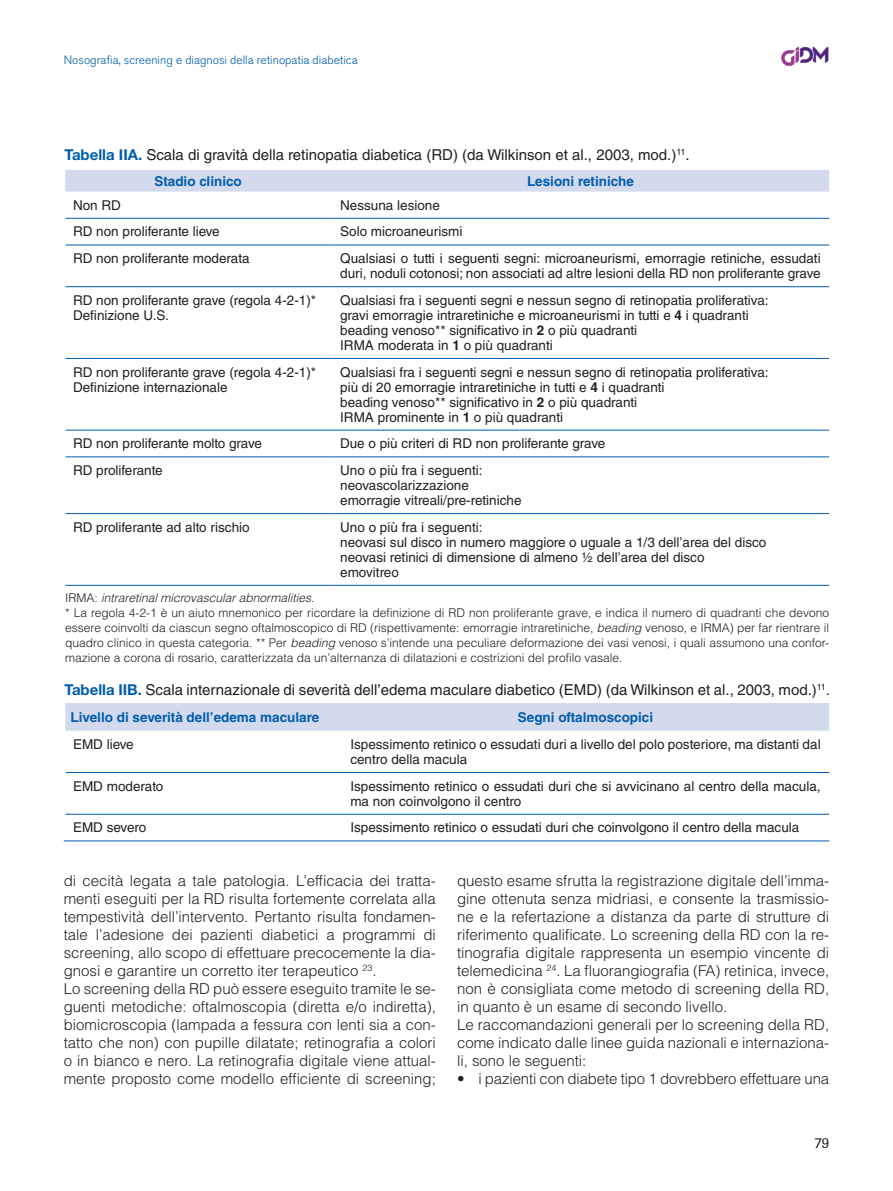
<style>
.page{position:relative;width:893px;height:1191px;background:#fff}
.page>*{position:absolute;margin:0;border:0;box-sizing:border-box;transform-origin:0 0}
.t1{font:300 15px/18px "Helvetica LT Std";color:#231f20}
.t2{font:15px "Helvetica LT Std";color:#231f20}
.t3{font:15px "Imago";color:#231f20}
.t4{font:13.5px/15px "Helvetica LT Std";color:#231f20}
.t5{font:700 13.5px "Helvetica LT Std";color:#015dab}
.t6{font:300 12px/15px "Helvetica LT Std";color:#231f20}
.t7{font:300 12px "Akzidenz Grotesk BQ";color:#015dab}
.s1{font-family:"Helvetica Neue LT Std";font-weight:700;color:#015dab}
.s2{font-weight:700}
.s3{font-style:italic}
</style>
<div class="page">
<img style="left:781px;top:46px;width:48px;height:20px">
<hr style="left:65px;top:245px;width:267px;height:1px;background:#015dab">
<hr style="left:332px;top:245px;width:497px;height:1px;background:#015dab">
<hr style="left:65px;top:286px;width:267px;height:1px;background:#015dab">
<hr style="left:332px;top:286px;width:497px;height:1px;background:#015dab">
<hr style="left:65px;top:358px;width:267px;height:1px;background:#015dab">
<hr style="left:332px;top:358px;width:497px;height:1px;background:#015dab">
<hr style="left:65px;top:430px;width:267px;height:1px;background:#015dab">
<hr style="left:332px;top:430px;width:497px;height:1px;background:#015dab">
<hr style="left:65px;top:456px;width:267px;height:1px;background:#015dab">
<hr style="left:332px;top:456px;width:497px;height:1px;background:#015dab">
<hr style="left:65px;top:513px;width:267px;height:1px;background:#015dab">
<hr style="left:332px;top:513px;width:497px;height:1px;background:#015dab">
<svg style="left:65px;top:170px;width:764px;height:75px"></svg>
<hr style="left:65px;top:585px;width:267px;height:1px;background:#015dab">
<hr style="left:332px;top:585px;width:497px;height:1px;background:#015dab">
<hr style="left:65px;top:772px;width:277px;height:1px;background:#015dab">
<hr style="left:342px;top:772px;width:487px;height:1px;background:#015dab">
<hr style="left:65px;top:814px;width:277px;height:1px;background:#015dab">
<hr style="left:342px;top:814px;width:487px;height:1px;background:#015dab">
<div style="left:65px;top:703px;width:764px;height:28px;background:#d3daee"></div>
<hr style="left:64px;top:840px;width:278px;height:1px;background:#015dab">
<hr style="left:342px;top:840px;width:487px;height:1px;background:#015dab">
<p class="t7" style="left:64px;top:53px;width:295px">Nosografia, screening e diagnosi della retinopatia diabetica</p>
<p class="t2" style="left:65px;top:146px;width:626px"><span class="s1">Tabella IIA.</span> Scala di gravità della retinopatia diabetica (RD) (da Wilkinson et al., 2003, mod.)<sup>11</sup>.</p>
<p class="t5" style="left:154px;top:173px;width:89px">Stadio clinico</p>
<p class="t5" style="left:527px;top:173px;width:108px">Lesioni retiniche</p>
<p class="t4" style="left:73px;top:197px;width:50px">Non RD</p>
<p class="t4" style="left:340px;top:197px;width:101px">Nessuna lesione</p>
<p class="t4" style="left:73px;top:224px;width:148px">RD non proliferante lieve</p>
<p class="t4" style="left:340px;top:224px;width:124px">Solo microaneurismi</p>
<p class="t4" style="left:73px;top:251px;width:178px">RD non proliferante moderata</p>
<p class="t4" style="left:340px;top:251px;width:482px">Qualsiasi o tutti i seguenti segni: microaneurismi, emorragie retiniche, essudati duri, noduli cotonosi; non associati ad altre lesioni della RD non proliferante grave</p>
<p class="t4" style="left:73px;top:293px;width:245px">RD non proliferante grave (regola 4-2-1)*<br>Definizione U.S.</p>
<p class="t4" style="left:340px;top:293px;width:430px">Qualsiasi fra i seguenti segni e nessun segno di retinopatia proliferativa: gravi emorragie intraretiniche e microaneurismi in tutti e <span class="s2">4</span> i quadranti beading venoso** significativo in <span class="s2">2</span> o più quadranti<br>IRMA moderata in <span class="s2">1</span> o più quadranti</p>
<p class="t4" style="left:73px;top:364px;width:245px">RD non proliferante grave (regola 4-2-1)*<br>Definizione internazionale</p>
<p class="t4" style="left:340px;top:364px;width:430px">Qualsiasi fra i seguenti segni e nessun segno di retinopatia proliferativa: più di 20 emorragie intraretiniche in tutti e <span class="s2">4</span> i quadranti<br>beading venoso** significativo in <span class="s2">2</span> o più quadranti<br>IRMA prominente in <span class="s2">1</span> o più quadranti</p>
<p class="t4" style="left:73px;top:436px;width:191px">RD non proliferante molto grave</p>
<p class="t4" style="left:340px;top:436px;width:267px">Due o più criteri di RD non proliferante grave</p>
<p class="t4" style="left:73px;top:463px;width:91px">RD proliferante</p>
<p class="t4" style="left:340px;top:463px;width:183px">Uno o più fra i seguenti: neovascolarizzazione emorragie vitreali/pre-retiniche</p>
<p class="t4" style="left:73px;top:519px;width:178px">RD proliferante ad alto rischio</p>
<p class="t4" style="left:340px;top:519px;width:428px">Uno o più fra i seguenti:<br>neovasi sul disco in numero maggiore o uguale a 1/3 dell’area del disco neovasi retinici di dimensione di almeno ½ dell’area del disco emovitreo</p>
<p class="t6" style="left:65px;top:590px;width:765px">IRMA: <span class="s3">intraretinal microvascular abnormalities.<br></span>* La regola 4-2-1 è un aiuto mnemonico per ricordare la definizione di RD non proliferante grave, e indica il numero di quadranti che devono essere coinvolti da ciascun segno oftalmoscopico di RD (rispettivamente: emorragie intraretiniche, <span class="s3">beading</span> venoso, e IRMA) per far rientrare il quadro clinico in questa categoria. ** Per <span class="s3">beading</span> venoso s’intende una peculiare deformazione dei vasi venosi, i quali assumono una confor&shy;mazione a corona di rosario, caratterizzata da un’alternanza di dilatazioni e costrizioni del profilo vasale.</p>
<p class="t2" style="left:65px;top:680px;width:767px"><span class="s1">Tabella IIB.</span> Scala internazionale di severità dell’edema maculare diabetico (EMD) (da Wilkinson et al., 2003, mod.)<sup>11</sup>.</p>
<p class="t5" style="left:71px;top:709px;width:250px">Livello di severità dell’edema maculare</p>
<p class="t5" style="left:518px;top:709px;width:137px">Segni oftalmoscopici</p>
<p class="t4" style="left:73px;top:736px;width:62px">EMD lieve</p>
<p class="t4" style="left:350px;top:736px;width:472px">Ispessimento retinico o essudati duri a livello del polo posteriore, ma distanti dal centro della macula</p>
<p class="t4" style="left:73px;top:778px;width:92px">EMD moderato</p>
<p class="t4" style="left:350px;top:778px;width:472px">Ispessimento retinico o essudati duri che si avvicinano al centro della macula, ma non coinvolgono il centro</p>
<p class="t4" style="left:73px;top:820px;width:75px">EMD severo</p>
<p class="t4" style="left:350px;top:820px;width:450px">Ispessimento retinico o essudati duri che coinvolgono il centro della macula</p>
<p class="t1" style="left:64px;top:871px;width:374px">di cecità legata a tale patologia. L’efficacia dei tratta&shy;menti eseguiti per la RD risulta fortemente correlata alla tempestività dell’intervento. Pertanto risulta fondamen&shy;tale l’adesione dei pazienti diabetici a programmi di screening, allo scopo di effettuare precocemente la dia&shy;gnosi e garantire un corretto iter terapeutico <sup>23</sup>.<br>Lo screening della RD può essere eseguito tramite le se&shy;guenti metodiche: oftalmoscopia (diretta e/o indiretta), biomicroscopia (lampada a fessura con lenti sia a con&shy;tatto che non) con pupille dilatate; retinografia a colori o in bianco e nero. La retinografia digitale viene attual&shy;mente proposto come modello efficiente di screening;</p>
<p class="t1" style="left:457px;top:871px;width:374px">questo esame sfrutta la registrazione digitale dell’imma&shy;gine ottenuta senza midriasi, e consente la trasmissio&shy;ne e la refertazione a distanza da parte di strutture di riferimento qualificate. Lo screening della RD con la re&shy;tinografia digitale rappresenta un esempio vincente di telemedicina <sup>24</sup>. La fluorangiografia (FA) retinica, invece, non è consigliata come metodo di screening della RD, in quanto è un esame di secondo livello.<br>Le raccomandazioni generali per lo screening della RD, come indicato dalle linee guida nazionali e internaziona&shy;li, sono le seguenti:</p>
<p class="t1" style="left:457px;top:1069px;width:374px">• i pazienti con diabete tipo 1 dovrebbero effettuare una</p>
<p class="t3" style="left:814px;top:1134px;width:16px">79</p>
</div>
